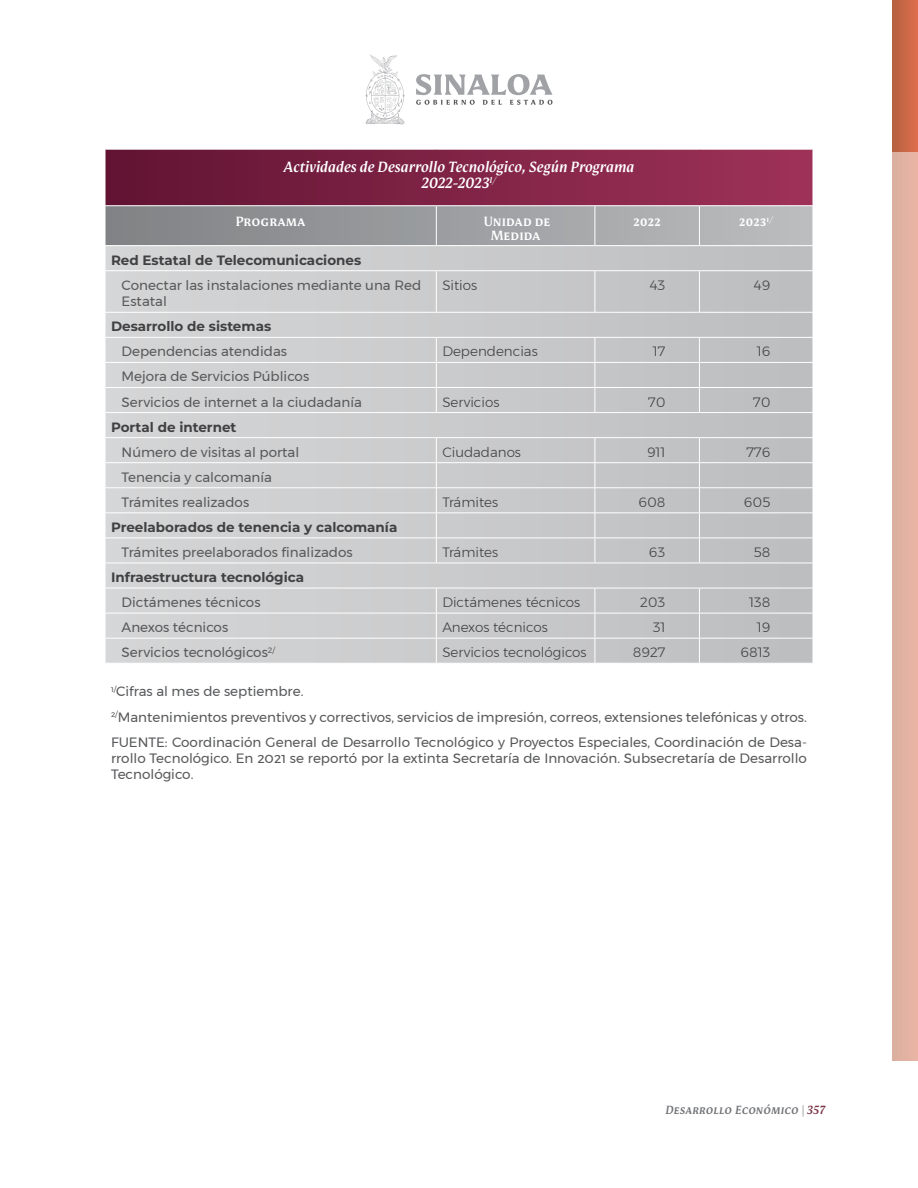
<style>
.page{position:relative;width:918px;height:1188px;background:#fff}
.page>*{position:absolute;margin:0;border:0;box-sizing:border-box;transform-origin:0 0}
.t1{font:italic 500 15px/16.5px "Mestiza";color:#fff;text-align:center}
.t2{font:13.5px/25px "Montserrat";color:#58595b}
.t3{font:300 13.5px "Montserrat";color:#414042}
.t4{font:700 13.5px "Montserrat";color:#414042}
.t5{font:500 13.5px/13.5px "Mestiza";color:#fff;text-align:center}
.t6{font:italic 500 12px "Mestiza";color:#727478}
.s1{font-style:normal}
.s2{color:#783247}
</style>
<div class="page">
<svg style="left:365px;top:55px;width:40px;height:69px"></svg>
<svg style="left:416px;top:74px;width:137px;height:31px"></svg>
<div style="left:893px;top:0;width:25px;height:1060px;background:#e2b2a2"></div>
<svg style="left:893px;top:0;width:25px;height:152px;background:#ca6746"></svg>
<div style="left:105px;top:149px;width:708px;height:57px;background:linear-gradient(to right,#621432,#9e3258)"></div>
<svg style="left:106px;top:271px;width:707px;height:392px;background:#c9cacb"></svg>
<hr style="left:105px;top:149px;width:331px;height:1px;background:#fff">
<hr style="left:105px;top:150px;width:1px;height:55px;background:#fff">
<hr style="left:436px;top:149px;width:159px;height:1px;background:#fff">
<hr style="left:595px;top:149px;width:104px;height:1px;background:#fff">
<hr style="left:699px;top:149px;width:114px;height:1px;background:#fff">
<hr style="left:105px;top:205px;width:331px;height:1px;background:#fff">
<hr style="left:436px;top:205px;width:159px;height:1px;background:#fff">
<hr style="left:595px;top:205px;width:104px;height:1px;background:#fff">
<hr style="left:699px;top:205px;width:114px;height:1px;background:#fff">
<svg style="left:105px;top:206px;width:708px;height:64px;background:#afb1b3"></svg>
<hr style="left:436px;top:271px;width:1px;height:41px;background:#fff">
<hr style="left:595px;top:271px;width:1px;height:41px;background:#fff">
<hr style="left:699px;top:271px;width:1px;height:41px;background:#fff">
<hr style="left:105px;top:312px;width:331px;height:1px;background:#fff">
<hr style="left:436px;top:312px;width:159px;height:1px;background:#fff">
<hr style="left:595px;top:312px;width:104px;height:1px;background:#fff">
<hr style="left:699px;top:312px;width:114px;height:1px;background:#fff">
<hr style="left:105px;top:337px;width:331px;height:1px;background:#fff">
<hr style="left:436px;top:337px;width:159px;height:1px;background:#fff">
<hr style="left:595px;top:337px;width:104px;height:1px;background:#fff">
<hr style="left:699px;top:337px;width:114px;height:1px;background:#fff">
<hr style="left:105px;top:362px;width:331px;height:1px;background:#fff">
<hr style="left:436px;top:362px;width:159px;height:1px;background:#fff">
<hr style="left:595px;top:362px;width:104px;height:1px;background:#fff">
<hr style="left:699px;top:362px;width:114px;height:1px;background:#fff">
<hr style="left:105px;top:387px;width:331px;height:1px;background:#fff">
<hr style="left:436px;top:387px;width:159px;height:1px;background:#fff">
<svg style="left:436px;top:338px;width:1px;height:74px"></svg>
<hr style="left:595px;top:387px;width:104px;height:1px;background:#fff">
<svg style="left:595px;top:338px;width:1px;height:74px"></svg>
<hr style="left:699px;top:387px;width:114px;height:1px;background:#fff">
<svg style="left:699px;top:338px;width:1px;height:74px"></svg>
<hr style="left:105px;top:412px;width:331px;height:1px;background:#fff">
<hr style="left:436px;top:412px;width:159px;height:1px;background:#fff">
<hr style="left:595px;top:412px;width:104px;height:1px;background:#fff">
<hr style="left:699px;top:412px;width:114px;height:1px;background:#fff">
<hr style="left:105px;top:437px;width:331px;height:1px;background:#fff">
<hr style="left:436px;top:437px;width:159px;height:1px;background:#fff">
<hr style="left:595px;top:437px;width:104px;height:1px;background:#fff">
<hr style="left:699px;top:437px;width:114px;height:1px;background:#fff">
<hr style="left:105px;top:462px;width:331px;height:1px;background:#fff">
<hr style="left:436px;top:462px;width:159px;height:1px;background:#fff">
<hr style="left:595px;top:462px;width:104px;height:1px;background:#fff">
<hr style="left:699px;top:462px;width:114px;height:1px;background:#fff">
<hr style="left:105px;top:487px;width:331px;height:1px;background:#fff">
<hr style="left:436px;top:487px;width:159px;height:1px;background:#fff">
<hr style="left:595px;top:487px;width:104px;height:1px;background:#fff">
<hr style="left:699px;top:487px;width:114px;height:1px;background:#fff">
<hr style="left:105px;top:512px;width:331px;height:1px;background:#fff">
<hr style="left:436px;top:512px;width:159px;height:1px;background:#fff">
<hr style="left:595px;top:512px;width:104px;height:1px;background:#fff">
<hr style="left:699px;top:512px;width:114px;height:1px;background:#fff">
<hr style="left:105px;top:538px;width:331px;height:1px;background:#fff">
<hr style="left:436px;top:538px;width:159px;height:1px;background:#fff">
<svg style="left:436px;top:438px;width:1px;height:125px"></svg>
<hr style="left:595px;top:538px;width:104px;height:1px;background:#fff">
<svg style="left:595px;top:438px;width:1px;height:125px"></svg>
<hr style="left:699px;top:538px;width:114px;height:1px;background:#fff">
<svg style="left:699px;top:438px;width:1px;height:125px"></svg>
<hr style="left:105px;top:563px;width:331px;height:1px;background:#fff">
<hr style="left:436px;top:563px;width:159px;height:1px;background:#fff">
<hr style="left:595px;top:563px;width:104px;height:1px;background:#fff">
<hr style="left:699px;top:563px;width:114px;height:1px;background:#fff">
<hr style="left:105px;top:588px;width:331px;height:1px;background:#fff">
<hr style="left:436px;top:588px;width:159px;height:1px;background:#fff">
<hr style="left:595px;top:588px;width:104px;height:1px;background:#fff">
<hr style="left:699px;top:588px;width:114px;height:1px;background:#fff">
<hr style="left:105px;top:613px;width:331px;height:1px;background:#fff">
<hr style="left:436px;top:613px;width:159px;height:1px;background:#fff">
<hr style="left:595px;top:613px;width:104px;height:1px;background:#fff">
<hr style="left:699px;top:613px;width:114px;height:1px;background:#fff">
<hr style="left:105px;top:638px;width:331px;height:1px;background:#fff">
<hr style="left:436px;top:638px;width:159px;height:1px;background:#fff">
<hr style="left:595px;top:638px;width:104px;height:1px;background:#fff">
<hr style="left:699px;top:638px;width:114px;height:1px;background:#fff">
<svg style="left:436px;top:588px;width:1px;height:75px"></svg>
<svg style="left:595px;top:588px;width:1px;height:75px"></svg>
<svg style="left:699px;top:588px;width:1px;height:75px"></svg>
<svg style="left:105px;top:313px;width:1px;height:350px"></svg>
<p class="t1" style="left:284px;top:157px;width:352px">Actividades de Desarrollo Tecnológico, Según Programa<br>2022-2023<sup>1/</sup></p>
<p class="t5" style="left:236px;top:214px;width:71px">Programa</p>
<p class="t5" style="left:484px;top:214px;width:68px">Unidad de<br>Medida</p>
<p class="t5" style="left:633px;top:214px;width:29px">2022</p>
<p class="t5" style="left:739px;top:214px;width:36px">2023<sup>1/</sup></p>
<p class="t4" style="left:111px;top:250px;width:252px">Red Estatal de Telecomunicaciones</p>
<p class="t2" style="left:122px;top:277px;width:301px;line-height:16.5px">Conectar las instalaciones mediante una Red<br>Estatal</p>
<p class="t3" style="left:442px;top:275px;width:36px">Sitios</p>
<p class="t3" style="left:650px;top:275px;width:17px">43</p>
<p class="t3" style="left:754px;top:275px;width:18px">49</p>
<p class="t4" style="left:111px;top:317px;width:162px">Desarrollo de sistemas</p>
<p class="t2" style="left:122px;top:339px;width:167px">Dependencias atendidas</p>
<p class="t3" style="left:442px;top:342px;width:97px">Dependencias</p>
<p class="t3" style="left:653px;top:342px;width:14px">17</p>
<p class="t3" style="left:757px;top:342px;width:15px">16</p>
<p class="t2" style="left:122px;top:364px;width:242px">Mejora de Servicios Públicos<br>Servicios de internet a la ciudadanía</p>
<p class="t3" style="left:442px;top:392px;width:59px">Servicios</p>
<p class="t3" style="left:648px;top:392px;width:19px">70</p>
<p class="t3" style="left:753px;top:392px;width:19px">70</p>
<p class="t4" style="left:111px;top:417px;width:127px">Portal de internet</p>
<p class="t2" style="left:122px;top:439px;width:179px">Número de visitas al portal</p>
<p class="t3" style="left:442px;top:442px;width:80px">Ciudadanos</p>
<p class="t3" style="left:647px;top:442px;width:20px">911</p>
<p class="t3" style="left:747px;top:442px;width:25px">776</p>
<p class="t2" style="left:122px;top:464px;width:152px">Tenencia y calcomanía<br>Trámites realizados</p>
<p class="t3" style="left:442px;top:492px;width:57px">Trámites</p>
<p class="t3" style="left:638px;top:492px;width:28px">608</p>
<p class="t3" style="left:744px;top:492px;width:28px">605</p>
<p class="t4" style="left:111px;top:517px;width:288px">Preelaborados de tenencia y calcomanía</p>
<p class="t2" style="left:122px;top:540px;width:233px">Trámites preelaborados finalizados</p>
<p class="t3" style="left:442px;top:542px;width:57px">Trámites</p>
<p class="t3" style="left:649px;top:542px;width:18px">63</p>
<p class="t3" style="left:754px;top:542px;width:18px">58</p>
<p class="t4" style="left:111px;top:568px;width:195px">Infraestructura tecnológica</p>
<p class="t2" style="left:122px;top:590px;width:140px">Dictámenes técnicos</p>
<p class="t3" style="left:442px;top:592px;width:139px">Dictámenes técnicos</p>
<p class="t3" style="left:640px;top:592px;width:27px">203</p>
<p class="t3" style="left:749px;top:592px;width:23px">138</p>
<p class="t2" style="left:122px;top:615px;width:108px">Anexos técnicos</p>
<p class="t3" style="left:442px;top:617px;width:107px">Anexos técnicos</p>
<p class="t3" style="left:653px;top:617px;width:14px">31</p>
<p class="t3" style="left:757px;top:617px;width:15px">19</p>
<p class="t2" style="left:122px;top:640px;width:155px">Servicios tecnológicos<sup>2/</sup></p>
<p class="t3" style="left:442px;top:642px;width:146px">Servicios tecnológicos</p>
<p class="t3" style="left:633px;top:642px;width:34px">8927</p>
<p class="t3" style="left:740px;top:642px;width:32px">6813</p>
<p class="t2" style="left:111px;top:679px;width:697px"><sup>1/</sup>Cifras al mes de septiembre.<br><sup>2/</sup>Mantenimientos preventivos y correctivos, servicios de impresión, correos, extensiones telefónicas y otros.<br>FUENTE: Coordinación General de Desarrollo Tecnológico y Proyectos Especiales, Coordinación de Desa-</p>
<p class="t2" style="left:111px;top:750px;width:697px;line-height:16.2px">rrollo Tecnológico. En 2021 se reportó por la extinta Secretaría de Innovación. Subsecretaría de Desarrollo<br>Tecnológico.</p>
<p class="t6" style="left:666px;top:1101px;width:161px">Desarrollo Económico <span class="s1">|</span> <span class="s2">357</span></p>
</div>
